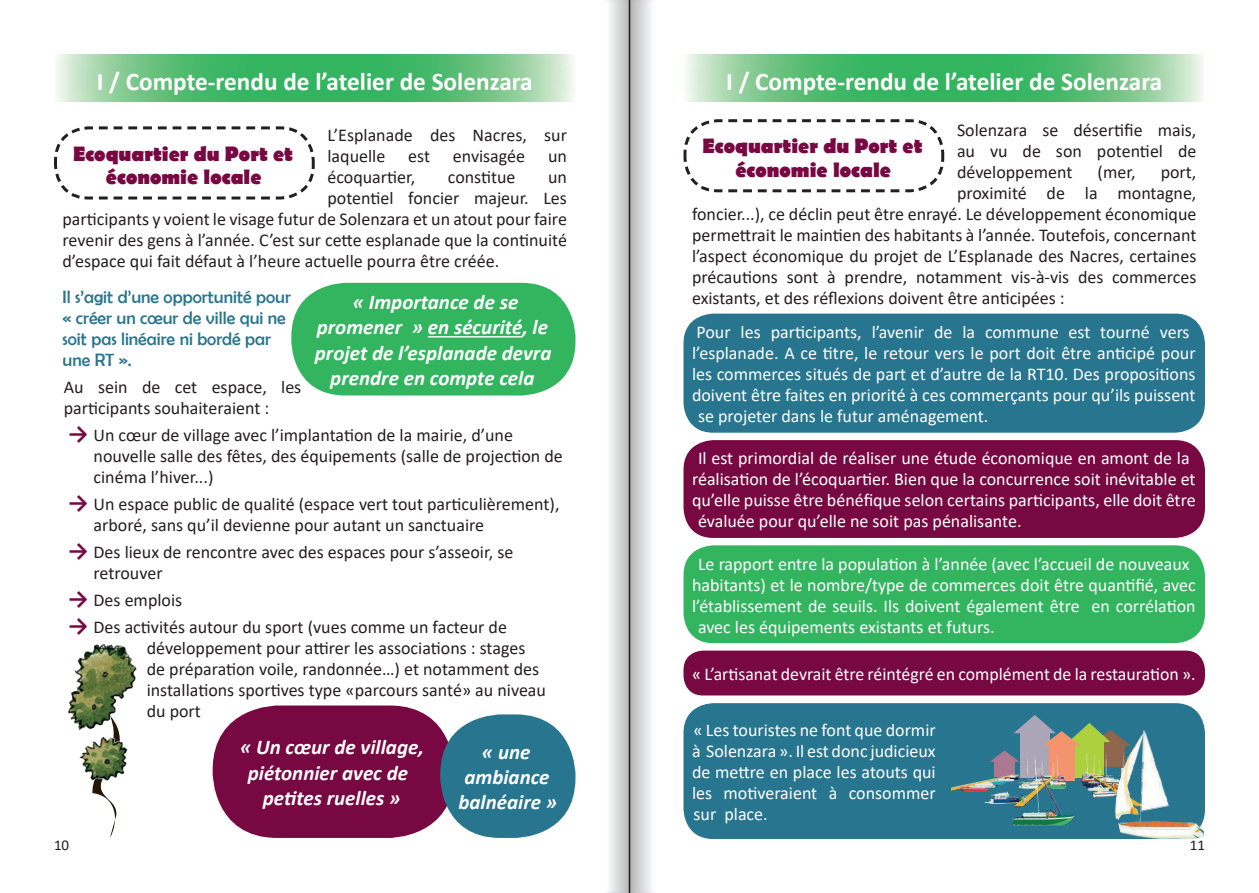
<style>
.page{position:relative;width:1259px;height:893px;background:#fff}
.page>*{position:absolute;margin:0;border:0;box-sizing:border-box;transform-origin:0 0}
.t1{font:700 25.5px "Calibri";color:#fff}
.t2{font:italic 700 21px/25.2px "Calibri";color:#fff;text-align:center}
.t3{font:700 21px/23.7px "Berlin Sans FB";color:#770841;text-align:center}
.t4{font:18px/21px "Calibri";color:#231f20}
.t5{font:18px/21px "Calibri";color:#fff;text-align:justify}
.t6{font:18px/21px "Berlin Sans FB";color:#27758f}
.t7{font:15px "Calibri";color:#231f20}
.s1{font-weight:700;font-size:22.5px;color:#770841}
</style>
<div class="page">
<svg style="left:610px;top:3px;width:41px;height:887px"></svg>
<hr style="left:629px;top:0;width:1px;height:893px;background:#231f20">
<div style="left:683px;top:703px;width:522px;height:136px;background:#27758f;border-radius:30px"></div>
<svg style="left:686px;top:54px;width:517px;height:47px;background:#65c380"></svg>
<svg style="left:683px;top:119px;width:262px;height:74px"></svg>
<div style="left:683px;top:314px;width:522px;height:119px;background:#27758f;border-radius:30px"></div>
<svg style="left:1029px;top:715px;width:12px;height:5px"></svg>
<img style="left:951px;top:720px;width:254px;height:119px">
<div style="left:683px;top:440px;width:522px;height:98px;background:#770841;border-radius:30px"></div>
<div style="left:683px;top:545px;width:522px;height:98px;background:#33b560;border-radius:30px"></div>
<div style="left:683px;top:651px;width:522px;height:44px;background:#770841;border-radius:20px"></div>
<div style="left:213px;top:705px;width:241px;height:133px;background:#770841;border-radius:65px"></div>
<svg style="left:57px;top:54px;width:517px;height:47px;background:#65c380"></svg>
<svg style="left:54px;top:126px;width:261px;height:74px"></svg>
<div style="left:291px;top:283px;width:284px;height:112px;background:#33b560;border-radius:54px"></div>
<hr style="left:428px;top:336px;width:94px;height:1px;background:#fff">
<div style="left:440px;top:714px;width:135px;height:124px;background:#27758f;border-radius:60px"></div>
<svg style="left:92px;top:790px;width:25px;height:48px"></svg>
<img style="left:68px;top:644px;width:69px;height:146px">
<h1 class="t1" style="left:97px;top:64px;width:437px">I / Compte-rendu de l’atelier de Solenzara</h1>
<p class="t4" style="left:327px;top:124px;width:241px">L’Esplanade des Nacres, sur laquelle</p>
<p class="t3" style="left:73px;top:143px;width:221px">Ecoquartier du Port et économie locale</p>
<p class="t4" style="left:408px;top:145px;width:23px">est</p>
<p class="t4" style="left:453px;top:145px;width:74px">envisagée</p>
<p class="t4" style="left:548px;top:145px;width:20px">un</p>
<p class="t4" style="left:327px;top:166px;width:89px">écoquartier,</p>
<p class="t4" style="left:448px;top:166px;width:69px">constitue</p>
<p class="t4" style="left:548px;top:166px;width:20px">un</p>
<p class="t4" style="left:327px;top:187px;width:241px">potentiel foncier majeur. Les</p>
<p class="t4" style="left:62px;top:208px;width:506px">participants y voient le visage futur de Solenzara et un atout pour faire</p>
<p class="t4" style="left:62px;top:229px;width:506px">revenir des gens à l’année. C’est sur cette esplanade que la continuité</p>
<p class="t4" style="left:62px;top:250px;width:438px">d’espace qui fait défaut à l’heure actuelle pourra être créée.</p>
<p class="t6" style="left:63px;top:286px;width:230px">Il s’agit d’une opportunité pour « créer un cœur de ville qui ne soit pas linéaire ni bordé par une RT ».</p>
<p class="t4" style="left:64px;top:376px;width:239px">Au sein de cet espace, les participants souhaiteraient :</p>
<p class="t4" style="left:94px;top:424px;width:471px;text-indent:-26px"><span class="s1">→</span> Un cœur de village avec l’implantation de la mairie, d’une nouvelle salle des fêtes, des équipements (salle de projection de cinéma l’hiver...)</p>
<p class="t4" style="left:94px;top:493px;width:467px;text-indent:-26px"><span class="s1">→</span> Un espace public de qualité (espace vert tout particulièrement), arboré, sans qu’il devienne pour autant un sanctuaire</p>
<p class="t4" style="left:94px;top:541px;width:421px;text-indent:-26px"><span class="s1">→</span> Des lieux de rencontre avec des espaces pour s’asseoir, se retrouver</p>
<p class="t4" style="left:68px;top:589px;width:116px"><span class="s1">→</span> Des emplois</p>
<p class="t4" style="left:147px;top:616px;width:401px;text-indent:-79px"><span class="s1">→</span> Des activités autour du sport (vues comme un facteur de développement pour attirer les associations : stages de préparation voile, randonnée…) et notamment des installations sportives type «parcours santé» au niveau du port</p>
<p class="t2" style="left:458px;top:738px;width:100px">« une ambiance balnéaire »</p>
<p class="t2" style="left:315px;top:289px;width:238px">« Importance de se promener » en sécurité, le projet de l’esplanade devra prendre en compte cela</p>
<p class="t2" style="left:240px;top:734px;width:185px">« Un cœur de village, piétonnier avec de petites ruelles »</p>
<h1 class="t1" style="left:726px;top:64px;width:437px">I / Compte-rendu de l’atelier de Solenzara</h1>
<p class="t4" style="left:957px;top:119px;width:241px;text-align:justify">Solenzara se désertifie mais, au vu de son potentiel de développement</p>
<p class="t3" style="left:702px;top:136px;width:221px">Ecoquartier du Port et économie locale</p>
<p class="t4" style="left:1097px;top:161px;width:40px">(mer,</p>
<p class="t4" style="left:1160px;top:161px;width:37px">port,</p>
<p class="t4" style="left:957px;top:182px;width:241px">proximité de la montagne,</p>
<p class="t4" style="left:692px;top:203px;width:506px">foncier...), ce déclin peut être enrayé. Le développement économique</p>
<p class="t4" style="left:692px;top:224px;width:506px">permettrait le maintien des habitants à l’année. Toutefois, concernant</p>
<p class="t4" style="left:692px;top:245px;width:506px">l’aspect économique du projet de L’Esplanade des Nacres, certaines</p>
<p class="t4" style="left:692px;top:266px;width:506px">précautions sont à prendre, notamment vis-à-vis des commerces</p>
<p class="t4" style="left:692px;top:287px;width:374px">existants, et des réflexions doivent être anticipées :</p>
<p class="t5" style="left:696px;top:321px;width:494px">Pour les participants, l’avenir de la commune est tourné vers</p>
<p class="t5" style="left:692px;top:342px;width:505px">l’esplanade. A ce titre, le retour vers le port doit être anticipé pour</p>
<p class="t5" style="left:692px;top:363px;width:505px">les commerces situés de part et d’autre de la RT10. Des propositions</p>
<p class="t5" style="left:692px;top:384px;width:505px">doivent être faites en priorité à ces commerçants pour qu’ils puissent</p>
<p class="t5" style="left:698px;top:405px;width:292px">se projeter dans le futur aménagement.</p>
<p class="t5" style="left:698px;top:447px;width:493px">Il est primordial de réaliser une étude économique en amont de la</p>
<p class="t5" style="left:692px;top:468px;width:505px">réalisation de l’écoquartier. Bien que la concurrence soit inévitable et</p>
<p class="t5" style="left:692px;top:489px;width:505px">qu’elle puisse être bénéfique selon certains participants, elle doit être</p>
<p class="t5" style="left:698px;top:510px;width:325px">évaluée pour qu’elle ne soit pas pénalisante.</p>
<p class="t5" style="left:698px;top:553px;width:493px">Le rapport entre la population à l’année (avec l’accueil de nouveaux</p>
<p class="t5" style="left:692px;top:574px;width:505px">habitants) et le nombre/type de commerces doit être quantifié, avec</p>
<p class="t5" style="left:692px;top:595px;width:505px">l’établissement de seuils. Ils doivent également être en corrélation</p>
<p class="t5" style="left:698px;top:616px;width:298px">avec les équipements existants et futurs.</p>
<p class="t5" style="left:692px;top:663px;width:505px">« L’artisanat devrait être réintégré en complément de la restauration ».</p>
<p class="t5" style="left:692px;top:719px;width:245px">« Les touristes ne font que dormir à Solenzara ». Il est donc judicieux de mettre en place les atouts qui les motiveraient à consommer sur place.</p>
<p class="t7" style="left:54px;top:835px;width:17px">10</p>
<p class="t7" style="left:1189px;top:835px;width:17px">11</p>
</div>
